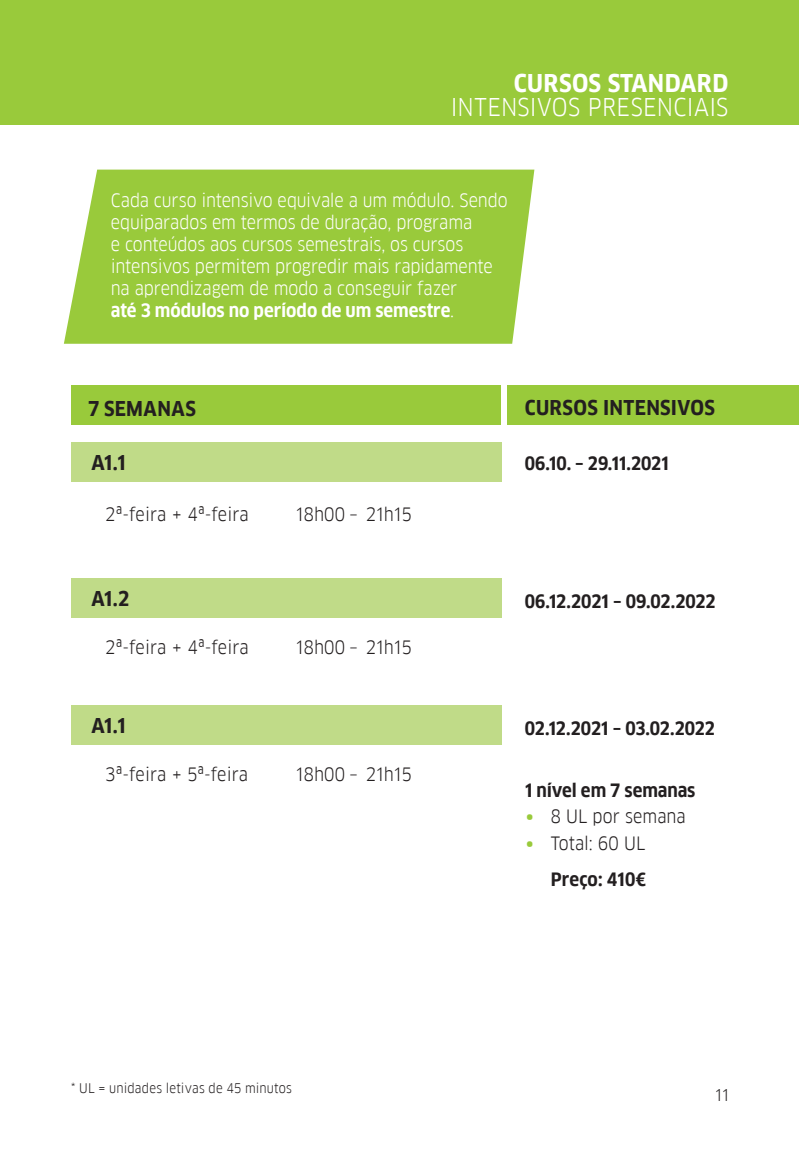
<style>
.page{position:relative;width:799px;height:1171px;background:#fff}
.page>*{position:absolute;margin:0;border:0;box-sizing:border-box;transform-origin:0 0}
.t1{font:24px/24px "Goethe FF Clan";letter-spacing:.01em;color:#fff;text-align:right}
.t2{font:700 20px "Goethe FF Clan";letter-spacing:.015em;color:#231f20}
.t3{font:18px/22px "Goethe FF Clan";letter-spacing:-.01em;color:#fff}
.t4{font:18px "Goethe FF Clan";letter-spacing:.01em;color:#231f20}
.t5{font:700 18px "Goethe FF Clan";letter-spacing:-.005em;color:#231f20}
.t6{font:16px "Goethe FF Clan";color:#231f20}
.t7{font:13px "Goethe FF Clan";letter-spacing:.015em;color:#231f20}
.s1{font-weight:700}
.s2{font-weight:700;color:#99ca3b}
</style>
<div class="page">
<div style="left:64px;top:170px;width:470px;height:174px;background:#99ca3b"></div>
<div style="left:508px;top:385px;width:291px;height:40px;background:#99ca3b"></div>
<div style="left:71px;top:442px;width:431px;height:39px;background:#c0db88"></div>
<div style="left:71px;top:578px;width:431px;height:39px;background:#c0db88"></div>
<div style="left:71px;top:705px;width:431px;height:40px;background:#c0db88"></div>
<div style="left:71px;top:385px;width:430px;height:40px;background:#99ca3b"></div>
<div style="left:0;top:0;width:799px;height:124px;background:#99ca3b"></div>
<p class="t1" style="left:451px;top:71px;width:279px"><span class="s1">CURSOS STANDARD<br></span>INTENSIVOS PRESENCIAIS</p>
<p class="t3" style="left:111px;top:189px;width:398px">Cada curso intensivo equivale a um módulo. Sendo equiparados em termos de duração, programa<br>e conteúdos aos cursos semestrais, os cursos intensivos permitem progredir mais rapidamente na aprendizagem de modo a conseguir fazer<br><span class="s1">até 3 módulos no período de um semestre</span>.</p>
<p class="t2" style="left:88px;top:396px;width:109px">7 SEMANAS</p>
<p class="t2" style="left:91px;top:450px;width:36px">A1.1</p>
<p class="t4" style="left:105px;top:504px;width:145px">2ª-feira + 4ª-feira</p>
<p class="t4" style="left:296px;top:504px;width:117px">18h00 – 21h15</p>
<p class="t2" style="left:91px;top:586px;width:39px">A1.2</p>
<p class="t4" style="left:105px;top:636px;width:145px">2ª-feira + 4ª-feira</p>
<p class="t4" style="left:296px;top:636px;width:117px">18h00 – 21h15</p>
<p class="t2" style="left:91px;top:714px;width:36px">A1.1</p>
<p class="t4" style="left:105px;top:763px;width:145px">3ª-feira + 5ª-feira</p>
<p class="t4" style="left:296px;top:763px;width:117px">18h00 – 21h15</p>
<p class="t2" style="left:525px;top:396px;width:192px">CURSOS INTENSIVOS</p>
<p class="t5" style="left:525px;top:453px;width:146px">06.10. – 29.11.2021</p>
<p class="t5" style="left:525px;top:591px;width:192px">06.12.2021 – 09.02.2022</p>
<p class="t5" style="left:525px;top:718px;width:192px">02.12.2021 – 03.02.2022</p>
<p class="t5" style="left:525px;top:779px;width:172px">1 nível em 7 semanas</p>
<p class="t4" style="left:525px;top:806px;width:163px"><span class="s2">∙</span> 8 UL por semana</p>
<p class="t4" style="left:525px;top:833px;width:122px"><span class="s2">∙</span> Total: 60 UL</p>
<p class="t5" style="left:551px;top:868px;width:97px">Preço: 410€</p>
<p class="t7" style="left:71px;top:1080px;width:222px">* UL = unidades letivas de 45 minutos</p>
<p class="t6" style="left:715px;top:1085px;width:15px">11</p>
</div>
